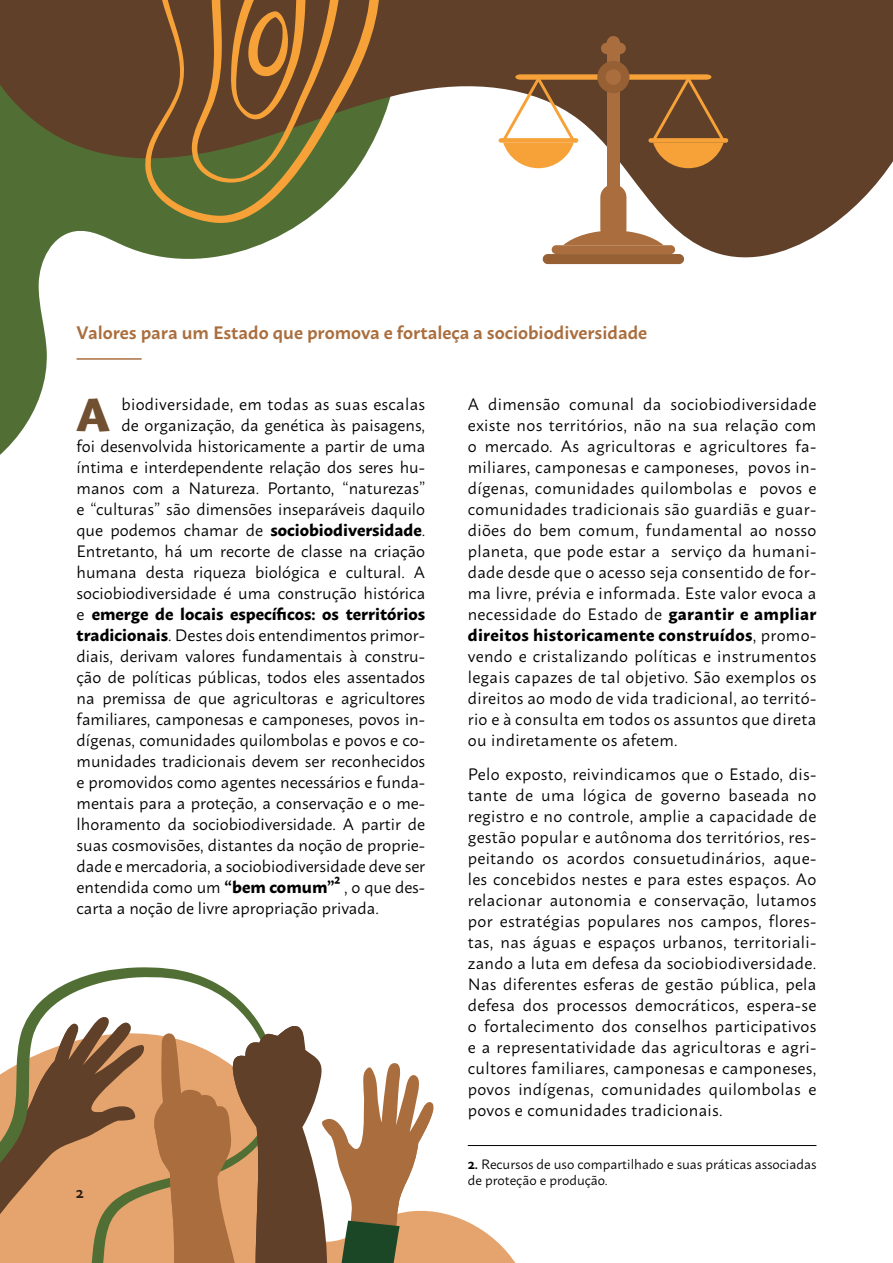
<style>
.page{position:relative;width:893px;height:1263px;background:#fff}
.page>*{position:absolute;margin:0;border:0;box-sizing:border-box;transform-origin:0 0}
.t1{font:800 45.9px "Macho";color:#705030}
.t2{font:600 18px "Macho";color:#aa6e3e}
.t3{font:16.5px/21px "Macho";color:#000;text-align:justify}
.t4{font:700 16.5px "Macho";color:#000}
.t5{font:16.5px "Macho";letter-spacing:.02em;color:#000}
.t6{font:600 15px "Macho";color:#2e1c11}
.t7{font:13.5px/16.2px "Macho";color:#000}
.s1{font-weight:700}
.s2{font-weight:400}
.s3{font-weight:600}
</style>
<div class="page">
<svg style="left:442px;top:1145px;width:74px;height:118px"></svg>
<svg style="left:0;top:264px;width:142px;height:191px"></svg>
<svg style="left:0;top:0;width:893px;height:264px;fill:#604029"></svg>
<svg style="left:144px;top:0;width:237px;height:223px;background:#7f7448"></svg>
<svg style="left:192px;top:0;width:151px;height:183px;background:#80612e"></svg>
<svg style="left:0;top:967px;width:258px;height:296px"></svg>
<svg style="left:153px;top:1022px;width:289px;height:241px"></svg>
<hr style="left:468px;top:1145px;width:348px;height:1px;background:#000">
<svg style="left:563px;top:230px;width:101px;height:15px"></svg>
<div style="left:552px;top:245px;width:123px;height:9px;background:#aa6e3e;border-radius:4px"></div>
<div style="left:543px;top:254px;width:141px;height:10px;background:#966034;border-radius:5px"></div>
<div style="left:600px;top:184px;width:26px;height:58px;background:#aa6e3e;border-radius:13px"></div>
<div style="left:607px;top:48px;width:13px;height:177px;background:#aa6e3e"></div>
<div style="left:597px;top:61px;width:32px;height:32px;background:#966034;border-radius:50%"></div>
<div style="left:606px;top:69px;width:15px;height:16px;background:#aa6e3e;border-radius:50%"></div>
<svg style="left:601px;top:36px;width:25px;height:18px"></svg>
<div style="left:648px;top:138px;width:80px;height:5px;background:#f6a238;border-radius:2px"></div>
<div style="left:499px;top:138px;width:79px;height:5px;background:#f6a238;border-radius:2px"></div>
<svg style="left:502px;top:74px;width:223px;height:94px"></svg>
<p class="t2" style="left:77px;top:316px;width:572px">Valores para um Estado que promova e fortaleça a sociobiodiversidade</p>
<h1 class="t1" style="left:76px;top:373px;width:36px">A</h1>
<p class="t5" style="left:121px;top:390px;width:305px">biodiversidade, em todas as suas escalas</p>
<p class="t3" style="left:121px;top:413px;width:305px">de organização, da genética às paisagens,</p>
<p class="t3" style="left:77px;top:434px;width:350px">foi desenvolvida historicamente a partir de uma</p>
<p class="t3" style="left:77px;top:455px;width:350px">íntima e interdependente relação dos seres hu-</p>
<p class="t3" style="left:77px;top:476px;width:350px">manos com a Natureza. Portanto, “naturezas”</p>
<p class="t3" style="left:77px;top:497px;width:350px">e “culturas” são dimensões inseparáveis daquilo</p>
<p class="t3" style="left:77px;top:518px;width:350px">que podemos chamar de <span class="s1">sociobiodiversidade</span>.</p>
<p class="t3" style="left:77px;top:539px;width:350px">Entretanto, há um recorte de classe na criação</p>
<p class="t3" style="left:77px;top:560px;width:350px">humana desta riqueza biológica e cultural. A</p>
<p class="t3" style="left:77px;top:581px;width:350px">sociobiodiversidade é uma construção histórica</p>
<p class="t4" style="left:77px;top:599px;width:350px"><span class="s2">e</span> emerge de locais específicos: os territórios</p>
<p class="t3" style="left:77px;top:623px;width:350px"><span class="s1">tradicionais</span>. Destes dois entendimentos primor-</p>
<p class="t3" style="left:77px;top:644px;width:350px">diais, derivam valores fundamentais à constru-</p>
<p class="t3" style="left:77px;top:665px;width:350px">ção de políticas públicas, todos eles assentados</p>
<p class="t3" style="left:77px;top:686px;width:350px">na premissa de que agricultoras e agricultores</p>
<p class="t3" style="left:77px;top:707px;width:350px">familiares, camponesas e camponeses, povos in-</p>
<p class="t3" style="left:77px;top:728px;width:350px">dígenas, comunidades quilombolas e povos e co-</p>
<p class="t3" style="left:77px;top:749px;width:350px">munidades tradicionais devem ser reconhecidos</p>
<p class="t3" style="left:77px;top:770px;width:350px">e promovidos como agentes necessários e funda-</p>
<p class="t3" style="left:77px;top:791px;width:350px">mentais para a proteção, a conservação e o me-</p>
<p class="t3" style="left:77px;top:812px;width:350px">lhoramento da sociobiodiversidade. A partir de</p>
<p class="t3" style="left:77px;top:833px;width:350px">suas cosmovisões, distantes da noção de proprie-</p>
<p class="t3" style="left:77px;top:854px;width:350px">dade e mercadoria, a sociobiodiversidade deve ser</p>
<p class="t3" style="left:77px;top:875px;width:350px">entendida como um <span class="s1">“bem comum”²</span> , o que des-</p>
<p class="t3" style="left:77px;top:896px;width:304px">carta a noção de livre apropriação privada.</p>
<p class="t6" style="left:76px;top:1179px;width:9px">2</p>
<p class="t3" style="left:468px;top:392px;width:350px">A dimensão comunal da sociobiodiversidade existe nos territórios, não na sua relação com o mercado. As agricultoras e agricultores fa&shy;miliares, camponesas e camponeses, povos in&shy;dígenas, comunidades quilombolas e povos e comunidades tradicionais são guardiãs e guar&shy;diões do bem comum, fundamental ao nosso planeta, que pode estar a serviço da humani&shy;dade desde que o acesso seja consentido de for&shy;ma livre, prévia e informada. Este valor evoca a necessidade do Estado de <span class="s1">garantir e ampliar direitos historicamente construídos</span>, promo&shy;vendo e cristalizando políticas e instrumentos legais capazes de tal objetivo. São exemplos os direitos ao modo de vida tradicional, ao territó&shy;rio e à consulta em todos os assuntos que direta ou indiretamente os afetem.</p>
<p class="t3" style="left:468px;top:762px;width:350px">Pelo exposto, reivindicamos que o Estado, dis&shy;tante de uma lógica de governo baseada no registro e no controle, amplie a capacidade de gestão popular e autônoma dos territórios, res&shy;peitando os acordos consuetudinários, aque&shy;les concebidos nestes e para estes espaços. Ao relacionar autonomia e conservação, lutamos por estratégias populares nos campos, flores&shy;tas, nas águas e espaços urbanos, territoriali&shy;zando a luta em defesa da sociobiodiversidade.<br>Nas diferentes esferas de gestão pública, pela defesa dos processos democráticos, espera-se o fortalecimento dos conselhos participativos e a representatividade das agricultoras e agri&shy;cultores familiares, camponesas e camponeses, povos indígenas, comunidades quilombolas e povos e comunidades tradicionais.</p>
<p class="t7" style="left:468px;top:1155px;width:350px"><span class="s3">2.</span> Recursos de uso compartilhado e suas práticas associadas de proteção e produção.</p>
</div>
